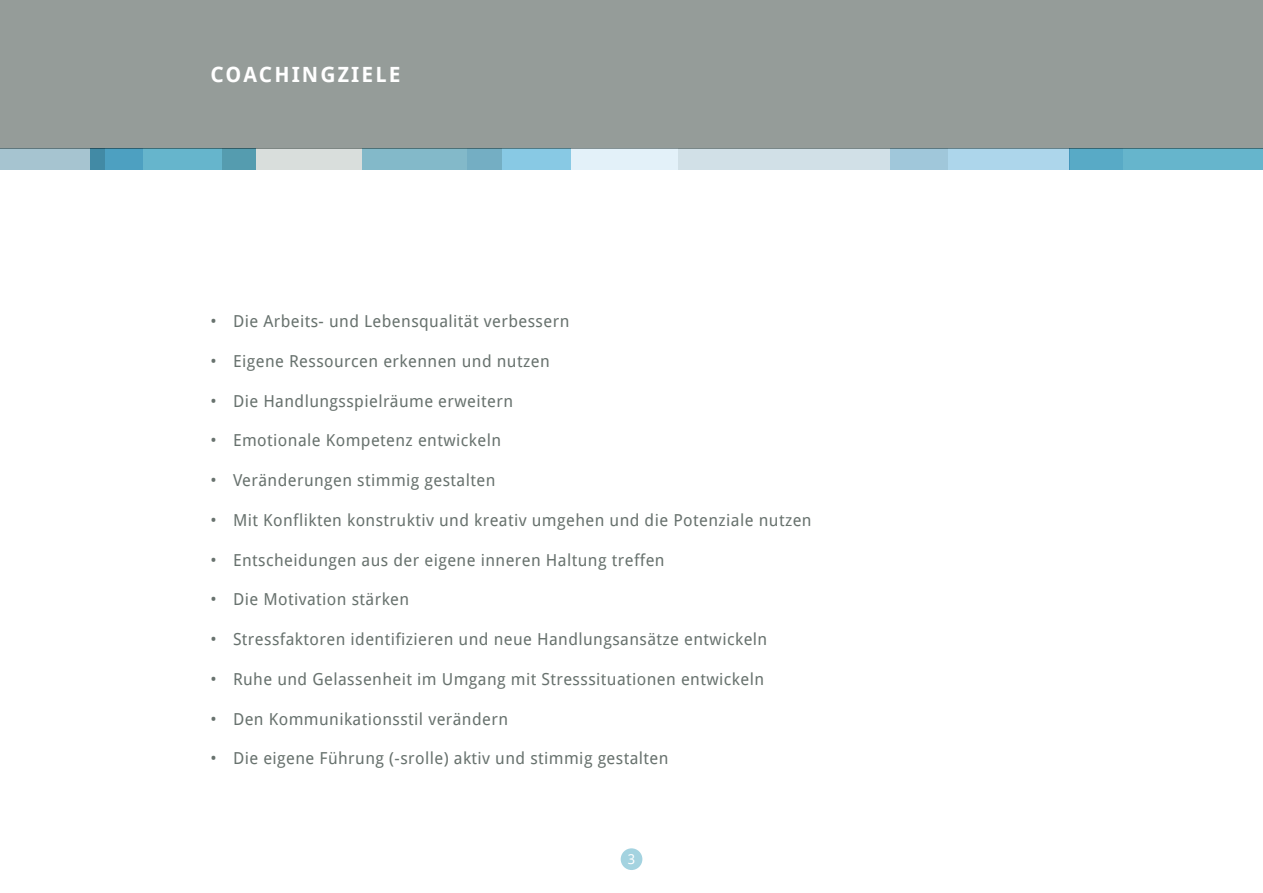
<style>
.page{position:relative;width:1263px;height:893px;background:#fff}
.page>*{position:absolute;margin:0;border:0;box-sizing:border-box;transform-origin:0 0}
.t1{font:700 21px "Droid Sans";letter-spacing:.1em;color:#fff}
.t2{font:16.5px "Droid Sans";letter-spacing:.025em;color:#68726e}
.t3{font:13.5px "Droid Sans";color:#fff}
</style>
<div class="page">
<div style="left:0;top:0;width:1263px;height:149px;background:#959c99"></div>
<div style="left:1070px;top:149px;width:193px;height:21px;background:#66b5cc"></div>
<svg style="left:501px;top:149px;width:621px;height:21px;background:#b5d7e6"></svg>
<div style="left:90px;top:149px;width:166px;height:21px;background:#66b5cc"></div>
<svg style="left:0;top:149px;width:143px;height:21px;background:#83b4c7"></svg>
<svg style="left:222px;top:149px;width:279px;height:21px;background:#9cc2cc"></svg>
<div style="left:621px;top:848px;width:21px;height:22px;background:#a4d3e0;border-radius:50%"></div>
<p class="t1" style="left:210px;top:63px;width:191px">COACHINGZIELE</p>
<p class="t2" style="left:210px;top:312px;width:360px">• Die Arbeits- und Lebensqualität verbessern</p>
<p class="t2" style="left:210px;top:351px;width:341px">• Eigene Ressourcen erkennen und nutzen</p>
<p class="t2" style="left:210px;top:391px;width:304px">• Die Handlungsspielräume erweitern</p>
<p class="t2" style="left:210px;top:431px;width:292px">• Emotionale Kompetenz entwickeln</p>
<p class="t2" style="left:210px;top:471px;width:286px">• Veränderungen stimmig gestalten</p>
<p class="t2" style="left:210px;top:510px;width:603px">• Mit Konflikten konstruktiv und kreativ umgehen und die Potenziale nutzen</p>
<p class="t2" style="left:210px;top:550px;width:456px">• Entscheidungen aus der eigene inneren Haltung treffen</p>
<p class="t2" style="left:210px;top:590px;width:200px">• Die Motivation stärken</p>
<p class="t2" style="left:210px;top:630px;width:558px">• Stressfaktoren identifizieren und neue Handlungsansätze entwickeln</p>
<p class="t2" style="left:210px;top:670px;width:555px">• Ruhe und Gelassenheit im Umgang mit Stresssituationen entwickeln</p>
<p class="t2" style="left:210px;top:709px;width:299px">• Den Kommunikationsstil verändern</p>
<p class="t2" style="left:210px;top:749px;width:460px">• Die eigene Führung (-srolle) aktiv und stimmig gestalten</p>
<p class="t3" style="left:628px;top:851px;width:9px">3</p>
</div>
